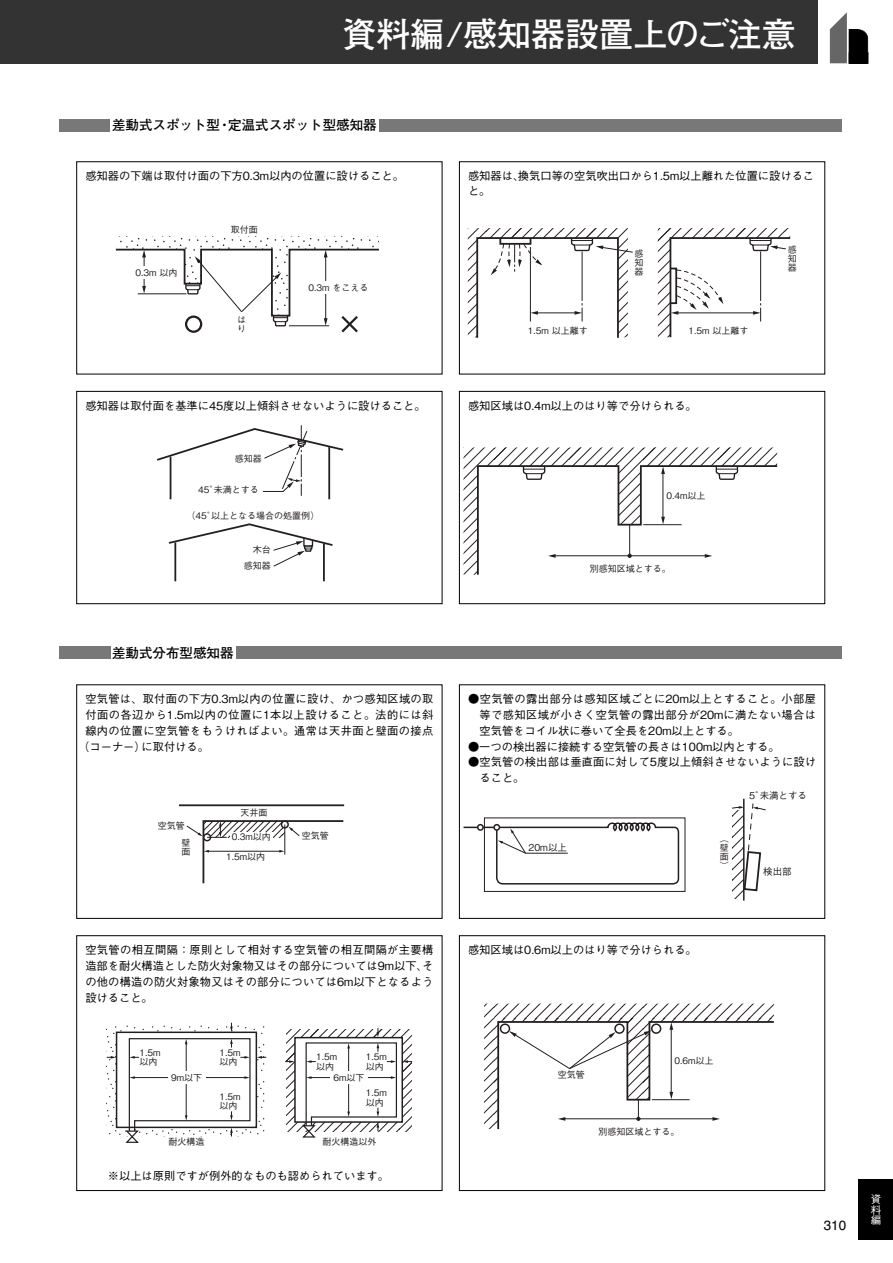
<style>
.page{position:relative;width:893px;height:1263px;background:#fff}
.page>*{position:absolute;margin:0;border:0;box-sizing:border-box;transform-origin:0 0}
.t1{font:700 34.05px "Futo Go B101 Pro";color:#fff}
.t2{font:700 13.5px "Futo Go B101 Pro";color:#000}
.t3{font:13.5px "Helvetica";color:#000}
.t4{font:500 11.25px/15.8px "Gothic BBB Pro";color:#000;text-align:justify}
.t5{font:500 11.25px "Gothic BBB Pro";letter-spacing:.025em;color:#000}
.t6{font:500 11.25px "Gothic BBB Pro";letter-spacing:.04em;color:#000}
.t7{font:500 11.25px "Gothic BBB Pro";letter-spacing:.035em;color:#000}
.t8{font:500 10.5px/10.5px "Gothic BBB Pro";color:#fff;text-align:justify}
.t9{font:9.45px "Gothic BBB Pro Medium 90 pv RKSJ H";color:#231f20}
.t10{font:9px/9px "Gothic BBB Pro Medium 90 pv RKSJ H";color:#231f20}
</style>
<div class="page">
<svg style="left:830px;top:12px;width:17px;height:51px"></svg>
<div style="left:849px;top:30px;width:9px;height:33px;background:#000"></div>
<div style="left:849px;top:29px;width:9px;height:34px;border:1px solid #000"></div>
<div style="left:849px;top:30px;width:19px;height:33px;background:#000;border-radius:9px"></div>
<div style="left:849px;top:29px;width:19px;height:34px;border:1px solid #000;border-radius:10px"></div>
<div style="left:849px;top:53px;width:19px;height:10px;background:#000"></div>
<div style="left:0;top:0;width:817px;height:64px;background:#333"></div>
<div style="left:859px;top:1179px;width:34px;height:61px;background:#000"></div>
<div style="left:60px;top:119px;width:782px;height:13px;background:#787878"></div>
<div style="left:111px;top:115px;width:268px;height:20px;background:#fff"></div>
<div style="left:60px;top:646px;width:782px;height:13px;background:#787878"></div>
<div style="left:111px;top:642px;width:124px;height:21px;background:#fff"></div>
<div style="left:77px;top:391px;width:365px;height:213px;border:1px solid #000"></div>
<div style="left:77px;top:935px;width:365px;height:256px;border:1px solid #000"></div>
<div style="left:459px;top:391px;width:366px;height:213px;border:1px solid #000"></div>
<div style="left:459px;top:935px;width:366px;height:256px;border:1px solid #000"></div>
<svg style="left:116px;top:236px;width:263px;height:97px"></svg>
<hr style="left:170px;top:457px;width:1px;height:42px;background:#231f20">
<hr style="left:328px;top:447px;width:2px;height:52px;background:#231f20">
<svg style="left:157px;top:425px;width:186px;height:71px"></svg>
<svg style="left:168px;top:523px;width:165px;height:59px"></svg>
<svg style="left:468px;top:228px;width:165px;height:109px"></svg>
<svg style="left:658px;top:228px;width:133px;height:110px"></svg>
<svg style="left:463px;top:447px;width:314px;height:128px"></svg>
<hr style="left:179px;top:804px;width:165px;height:2px;background:#231f20">
<svg style="left:186px;top:820px;width:158px;height:64px"></svg>
<svg style="left:106px;top:1026px;width:159px;height:109px"></svg>
<div style="left:117px;top:1032px;width:139px;height:95px;background:#fff"></div>
<div style="left:116px;top:1031px;width:141px;height:97px;border:2px solid #231f20"></div>
<svg style="left:124px;top:1023px;width:127px;height:120px"></svg>
<svg style="left:107px;top:1056px;width:9px;height:3px"></svg>
<svg style="left:257px;top:1056px;width:9px;height:3px"></svg>
<svg style="left:286px;top:1030px;width:15px;height:101px"></svg>
<div style="left:295px;top:1038px;width:107px;height:84px;background:#fff"></div>
<div style="left:294px;top:1037px;width:109px;height:86px;border:2px solid #231f20"></div>
<svg style="left:285px;top:1060px;width:9px;height:3px"></svg>
<svg style="left:301px;top:1028px;width:111px;height:110px"></svg>
<div style="left:484px;top:817px;width:201px;height:75px;border:1px solid #231f20"></div>
<hr style="left:743px;top:799px;width:1px;height:102px;background:#231f20">
<svg style="left:735px;top:892px;width:9px;height:6px"></svg>
<svg style="left:732px;top:803px;width:34px;height:89px"></svg>
<svg style="left:463px;top:822px;width:217px;height:63px"></svg>
<svg style="left:484px;top:1003px;width:290px;height:127px"></svg>
<h1 class="t1" style="left:342px;top:21px;width:455px">資料編/感知器設置上のご注意</h1>
<p class="t2" style="left:112px;top:120px;width:266px">差動式スポット型・定温式スポット型感知器</p>
<p class="t4" style="left:85px;top:170px;width:320px">感知器の下端は取付け面の下方0.3m以内の位置に設けること。</p>
<p class="t10" style="left:136px;top:269px;width:44px">0.3m 以内</p>
<p class="t10" style="left:231px;top:226px;width:29px">取付面</p>
<p class="t10" style="left:237px;top:316px;width:9px">はり</p>
<p class="t10" style="left:308px;top:284px;width:62px">0.3m をこえる</p>
<p class="t4" style="left:85px;top:399px;width:342px">感知器は取付面を基準に45度以上傾斜させないように設けること。</p>
<p class="t10" style="left:235px;top:456px;width:29px">感知器</p>
<p class="t10" style="left:198px;top:486px;width:62px">45ﾟ未満とする</p>
<p class="t10" style="left:186px;top:512px;width:134px">（45ﾟ以上となる場合の処置例）</p>
<p class="t10" style="left:244px;top:544px;width:29px;line-height:15.1px;text-align:right">木台感知器</p>
<p class="t4" style="left:468px;top:170px;width:348px;line-height:15px">感知器は、換気口等の空気吹出口から1.5m以上離れた位置に設けること。</p>
<p class="t10" style="left:634px;top:250px;width:10px;text-align:justify">感知器</p>
<p class="t10" style="left:788px;top:247px;width:10px;text-align:justify">感知器</p>
<p class="t10" style="left:528px;top:327px;width:62px">1.5m 以上離す</p>
<p class="t10" style="left:688px;top:327px;width:62px">1.5m 以上離す</p>
<p class="t4" style="left:468px;top:399px;width:230px">感知区域は0.4m以上のはり等で分けられる。</p>
<p class="t10" style="left:666px;top:492px;width:41px">0.4m以上</p>
<p class="t10" style="left:590px;top:565px;width:83px">別感知区域とする。</p>
<p class="t2" style="left:112px;top:647px;width:123px">差動式分布型感知器</p>
<p class="t5" style="left:85px;top:695px;width:350px">空気管は、取付面の下方0.3m以内の位置に設け、かつ感知区域の取</p>
<p class="t6" style="left:85px;top:711px;width:350px">付面の各辺から1.5m以内の位置に1本以上設けること。法的には斜</p>
<p class="t7" style="left:85px;top:726px;width:350px">線内の位置に空気管をもうければよい。通常は天井面と壁面の接点</p>
<p class="t4" style="left:78px;top:740px;width:132px">（コーナー）に取付ける。</p>
<p class="t10" style="left:181px;top:818px;width:10px;line-height:17.1px;text-indent:-24px">空気管壁</p>
<p class="t10" style="left:181px;top:848px;width:10px">面</p>
<p class="t10" style="left:241px;top:809px;width:29px">天井面</p>
<p class="t10" style="left:226px;top:828px;width:46px;line-height:19.6px;text-indent:6px">0.3m以内<br>1.5m以内</p>
<p class="t10" style="left:302px;top:832px;width:29px">空気管</p>
<p class="t4" style="left:85px;top:944px;width:350px">空気管の相互間隔：原則として相対する空気管の相互間隔が主要構造部を耐火構造とした防火対象物又はその部分については9m以下、その他の構造の防火対象物又はその部分については6m以下となるよう設けること。</p>
<p class="t10" style="left:139px;top:1049px;width:23px;line-height:9.6px">1.5m以内</p>
<p class="t10" style="left:219px;top:1049px;width:23px;line-height:9.6px">1.5m以内</p>
<p class="t10" style="left:219px;top:1093px;width:23px;line-height:9.6px">1.5m以内</p>
<p class="t10" style="left:171px;top:1074px;width:33px">9m以下</p>
<p class="t10" style="left:316px;top:1053px;width:23px;line-height:9.6px">1.5m以内</p>
<p class="t10" style="left:366px;top:1053px;width:23px;line-height:9.6px">1.5m以内</p>
<p class="t10" style="left:366px;top:1089px;width:23px;line-height:9.6px">1.5m以内</p>
<p class="t10" style="left:334px;top:1074px;width:33px">6m以下</p>
<p class="t10" style="left:169px;top:1138px;width:37px">耐火構造</p>
<p class="t10" style="left:323px;top:1138px;width:55px">耐火構造以外</p>
<p class="t4" style="left:108px;top:1169px;width:283px">※以上は原則ですが例外的なものも認められています。</p>
<p class="t4" style="left:479px;top:693px;width:338px;text-indent:-11px">●空気管の露出部分は感知区域ごとに20m以上とすること。小部屋等で感知区域が小さく空気管の露出部分が20mに満たない場合は空気管をコイル状に巻いて全長を20m以上とする。</p>
<p class="t4" style="left:468px;top:740px;width:313px">●一つの検出器に接続する空気管の長さは100m以内とする。</p>
<p class="t4" style="left:479px;top:756px;width:338px;text-indent:-11px">●空気管の検出部は垂直面に対して5度以上傾斜させないように設けること。</p>
<p class="t9" style="left:528px;top:844px;width:40px">20m以上</p>
<p class="t10" style="left:720px;top:835px;width:10px;text-align:justify">（壁面）</p>
<p class="t9" style="left:749px;top:792px;width:59px">5ﾟ未満とする</p>
<p class="t9" style="left:763px;top:868px;width:30px">検出部</p>
<p class="t4" style="left:468px;top:944px;width:230px">感知区域は0.6m以上のはり等で分けられる。</p>
<p class="t10" style="left:558px;top:1071px;width:28px">空気管</p>
<p class="t10" style="left:675px;top:1057px;width:41px">0.6m以上</p>
<p class="t10" style="left:598px;top:1128px;width:82px">別感知区域とする。</p>
<p class="t3" style="left:824px;top:1220px;width:24px">310</p>
<p class="t8" style="left:871px;top:1195px;width:12px">資料編</p>
</div>
